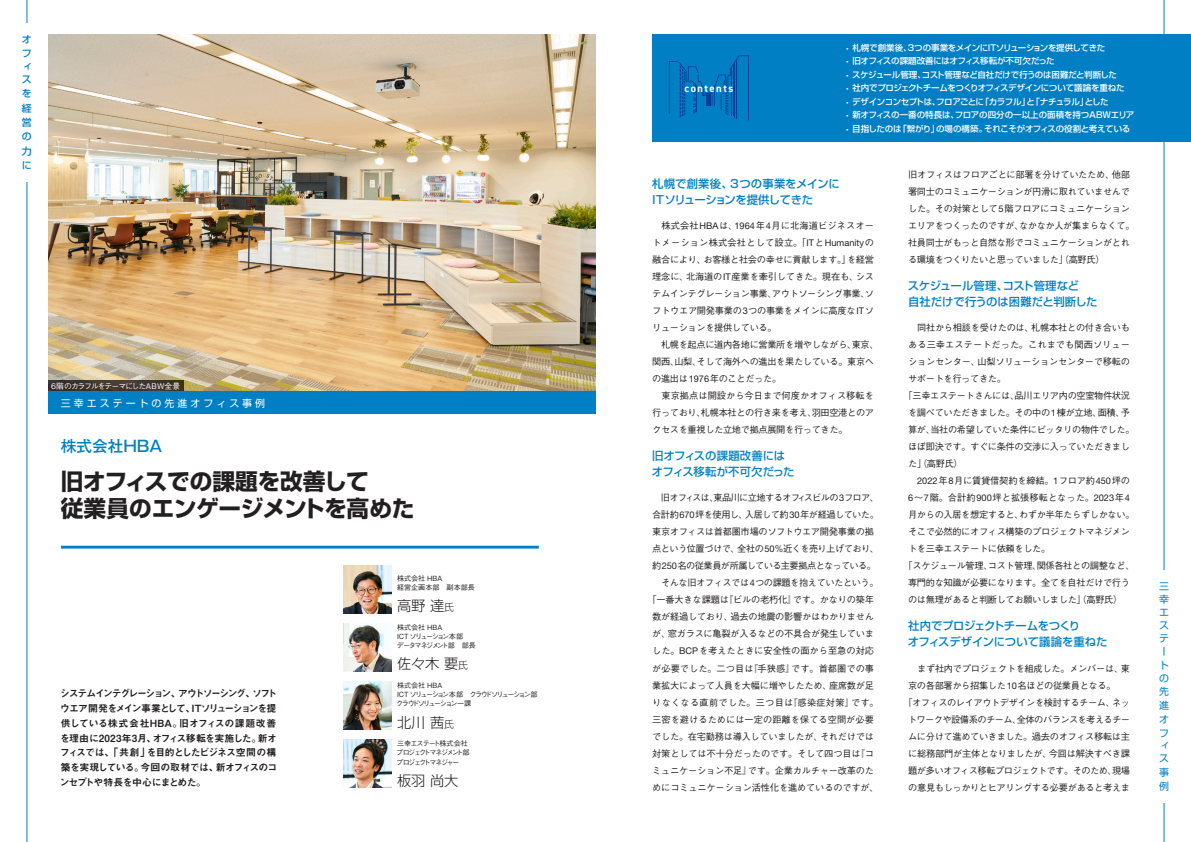
<style>
.page{position:relative;width:1191px;height:842px;background:#fff}
.page>*{position:absolute;margin:0;border:0;box-sizing:border-box;transform-origin:0 0}
.t1{font:700 22.7px "P Shin Go Pr 6 N";letter-spacing:-.015em;color:#231f20}
.t2{font:500 15.6px "Gothic MB101 Pr 6 N";color:#007fc5}
.t3{font:300 14.2px "P Shin Go Pr 6 N";color:#231f20}
._01_2行小見出し{font:500 11.3px/15.6px "P Shin Go Pr 6 N";letter-spacing:-.01em;color:#007fc5}
.t4{font:700 10.6px "DIN2014";letter-spacing:.145em;color:#fff}
.t5{font:9.9px/14.9px "Midashi Go Pr 6 N MB31";letter-spacing:-.075em;color:#231f20;text-align:justify}
.t6{font:9.9px/13.2px "P Shin Go Pr 6 N";color:#007fc5}
.t7{font:9.9px "P Shin Go Pr 6 N";letter-spacing:.305em;color:#fff}
.t8{font:500 9.9px/14.4px "P Shin Go Pr 6 N";color:#007fc5;text-align:justify}
.t9{font:500 9.2px/17px "Gothic BBB Pr 6 N";letter-spacing:-.04em;color:#231f20}
.t10{font:500 9.2px/17px "Gothic BBB Pr 6 N";letter-spacing:-.02em;color:#231f20;text-align:center}
.t11{font:500 9.2px/17px "Gothic BBB Pr 6 N";letter-spacing:-.06em;color:#231f20}
.t12{font:500 8.5px "P Shin Go Pr 6 N";letter-spacing:-.03em;color:#fff}
.t13{font:500 8.5px "P Shin Go Pr 6 N";letter-spacing:-.005em;color:#fff}
.t14{font:500 8.5px "P Shin Go Pr 6 N";letter-spacing:-.06em;color:#fff}
.t15{font:500 7.8px "Gothic BBB Pr 6 N";letter-spacing:-.095em;color:#fff}
.t16{font:500 7.1px "Gothic BBB Pr 6 N";letter-spacing:-.2em;color:#231f20}
.t17{font:500 7.1px "Gothic BBB Pr 6 N";letter-spacing:-.175em;color:#231f20}
.t18{font:500 7.1px "Gothic BBB Pr 6 N";letter-spacing:-.205em;color:#231f20}
.t19{font:500 7.1px "Gothic BBB Pr 6 N";letter-spacing:-.09em;color:#231f20}
.t20{font:500 7.1px "Gothic BBB Pr 6 N";color:#231f20}
.s1{font-size:9.9px}
.s2{font-family:"Helvetica Neue LT Std";font-weight:400}
</style>
<div class="page">
<hr style="left:27px;top:0;width:1px;height:842px;background:#007fc5">
<img style="left:48px;top:34px;width:547px;height:357px">
<hr style="left:1163px;top:0;width:1px;height:842px;background:#007fc5">
<div style="left:652px;top:34px;width:539px;height:108px;background:#007fc5"></div>
<svg style="left:669px;top:55px;width:80px;height:65px"></svg>
<hr style="left:731px;top:67px;width:1px;height:48px;background:#007fc5">
<hr style="left:733px;top:65px;width:1px;height:51px;background:#007fc5">
<hr style="left:735px;top:62px;width:1px;height:55px;background:#007fc5">
<hr style="left:737px;top:59px;width:1px;height:60px;background:#007fc5">
<hr style="left:61px;top:546px;width:478px;height:3px;background:#007fc5">
<div style="left:1151px;top:570px;width:25px;height:232px;background:#fff"></div>
<img style="left:344px;top:682px;width:47px;height:47px">
<img style="left:344px;top:740px;width:47px;height:47px">
<img style="left:344px;top:624px;width:47px;height:47px">
<img style="left:344px;top:566px;width:47px;height:47px">
<div style="left:48px;top:391px;width:547px;height:23px;background:#007fc5"></div>
<svg style="left:48px;top:381px;width:135px;height:10px"></svg>
<p class="t8" style="left:22px;top:32px;width:11px;line-height:13.4px">オフィス</p>
<p class="t8" style="left:22px;top:86px;width:11px">を経営の力に</p>
<p class="t15" style="left:51px;top:380px;width:131px">6階のカラフルをテーマにしたABW全景</p>
<p class="t7" style="left:61px;top:395px;width:206px">三幸エステートの先進オフィス事例</p>
<p class="t2" style="left:61px;top:433px;width:103px">株式会社HBA</p>
<p class="t1" style="left:61px;top:463px;width:309px">旧オフィスでの課題を改善して</p>
<p class="t1" style="left:61px;top:490px;width:355px">従業員のエンゲージメントを高めた</p>
<p class="t17" style="left:397px;top:573px;width:47px">株式会社 HBA</p>
<p class="t20" style="left:397px;top:582px;width:79px">経営企画本部　副本部長</p>
<p class="t3" style="left:397px;top:594px;width:59px">高野 達<span class="s1">氏</span></p>
<p class="t5" style="left:60px;top:685px;width:219px">システムインテグレーション、アウトソーシング、ソフトウエア開発をメイン事業として、ITソリューションを提供している株式会社HBA。旧オフィスの課題改善を理由に2023年3月、オフィス移転を実施した。新オフィスでは、「共創」を目的としたビジネス空間の構築を実現している。今回の取材では、新オフィスのコンセプトや特長を中心にまとめた。</p>
<p class="t17" style="left:397px;top:621px;width:47px">株式会社 HBA</p>
<p class="t16" style="left:397px;top:631px;width:68px">ICT ソリューション本部</p>
<p class="t17" style="left:397px;top:640px;width:81px">データマネジメント部　部長</p>
<p class="t3" style="left:397px;top:652px;width:73px">佐々木 要<span class="s1">氏</span></p>
<p class="t17" style="left:397px;top:680px;width:47px">株式会社 HBA</p>
<p class="t18" style="left:397px;top:689px;width:142px">ICT ソリューション本部　クラウドソリューション部</p>
<p class="t16" style="left:396px;top:698px;width:77px">クラウドソリューション一課</p>
<p class="t3" style="left:397px;top:710px;width:59px">北川 茜<span class="s1">氏</span></p>
<p class="t19" style="left:397px;top:738px;width:72px">三幸エステート株式会社</p>
<p class="t16" style="left:396px;top:747px;width:75px">プロジェクトマネジメント部</p>
<p class="t16" style="left:396px;top:756px;width:65px">プロジェクトマネジャー</p>
<p class="t3" style="left:397px;top:769px;width:63px">板羽 尚大</p>
<p class="t4" style="left:684px;top:81px;width:51px">contents</p>
<p class="t12" style="left:843px;top:41px;width:264px">・ 札幌で創業後、3つの事業をメインにITソリューションを提供してきた</p>
<p class="t12" style="left:843px;top:54px;width:213px">・ 旧オフィスの課題改善にはオフィス移転が不可欠だった</p>
<p class="t12" style="left:843px;top:67px;width:275px">・ スケジュール管理、コスト管理など自社だけで行うのは困難だと判断した</p>
<p class="t12" style="left:843px;top:81px;width:283px">・ 社内でプロジェクトチームをつくりオフィスデザインについて議論を重ねた</p>
<p class="t14" style="left:843px;top:94px;width:267px">・ デザインコンセプトは、フロアごとに「カラフル」と「ナチュラル」とした</p>
<p class="t13" style="left:843px;top:108px;width:293px">・ 新オフィスの一番の特長は、フロアの四分の一以上の面積を持つABWエリア</p>
<p class="t12" style="left:843px;top:121px;width:289px">・ 目指したのは「繋がり」の場の構築。それこそがオフィスの役割と考えている</p>
<p class="_01_2行小見出し" style="left:652px;top:175px;width:189px">札幌で創業後、3つの事業をメインに<br>ITソリューションを提供してきた</p>
<p class="t9" style="left:652px;top:217px;width:223px;text-align:justify">　株式会社<span class="s2">HBA</span>は、<span class="s2">1964</span>年<span class="s2">4</span>月に北海道ビジネスオートメーション株式会社として設立。「<span class="s2">IT</span>と<span class="s2">Humanity</span>の融合により、お客様と社会の幸せに貢献します。」を経営理念に、北海道の<span class="s2">IT</span>産業を牽引してきた。現在も、システムインテグレーション事業、アウトソーシング事業、ソフトウエア開発事業の<span class="s2">3</span>つの事業をメインに高度な<span class="s2">IT</span>ソリューションを提供している。</p>
<p class="t9" style="left:652px;top:336px;width:228px">　札幌を起点に道内各地に営業所を増やしながら、東京、関西、山梨、そして海外への進出を果たしている。東京への進出は<span class="s2">1976</span>年のことだった。</p>
<p class="t9" style="left:652px;top:387px;width:223px;text-align:justify">　東京拠点は開設から今日まで何度かオフィス移転を行っており、札幌本社との行き来を考え、羽田空港とのアクセスを重視した立地で拠点展開を行ってきた。</p>
<p class="_01_2行小見出し" style="left:652px;top:448px;width:144px">旧オフィスの課題改善にはオフィス移転が不可欠だった</p>
<p class="t11" style="left:652px;top:489px;width:228px">　旧オフィスは、東品川に立地するオフィスビルの<span class="s2">3</span>フロア、合計約<span class="s2">670</span>坪を使用し、入居して約<span class="s2">30</span>年が経過していた。東京オフィスは首都圏市場のソフトウエア開発事業の拠点という位置づけで、全社の<span class="s2">50</span>％近くを売り上げており、約<span class="s2">250</span>名の従業員が所属している主要拠点となっている。</p>
<p class="t9" style="left:652px;top:574px;width:228px">　そんな旧オフィスでは<span class="s2">4</span>つの課題を抱えていたという。</p>
<p class="t10" style="left:647px;top:591px;width:233px">「一番大きな課題は『ビルの老朽化』です。かなりの築年数が経過しており、過去の地震の影響かはわかりませんが、窓ガラスに亀裂が入るなどの不具合が発生していました。<span class="s2">BCP</span>を考えたときに安全性の面から至急の対応が必要でした。二つ目は『手狭感』です。首都圏での事業拡大によって人員を大幅に増やしたため、座席数が足りなくなる直前でした。三つ目は『感染症対策』です。三密を避けるためには一定の距離を保てる空間が必要でした。在宅勤務は導入していましたが、それだけでは対策としては不十分だったのです。そして四つ目は『コミュニケーション不足』です。企業カルチャー改革のためにコミュニケーション活性化を進めているのですが、</p>
<p class="t9" style="left:908px;top:166px;width:228px">旧オフィスはフロアごとに部署を分けていたため、他部署同士のコミュニケーションが円滑に取れていませんでした。その対策として<span class="s2">5</span>階フロアにコミュニケーションエリアをつくったのですが、なかなか人が集まらなくて。社員同士がもっと自然な形でコミュニケーションがとれる環境をつくりたいと思っていました」（高野氏）</p>
<p class="_01_2行小見出し" style="left:907px;top:278px;width:191px">スケジュール管理、コスト管理など<br>自社だけで行うのは困難だと判断した</p>
<p class="t9" style="left:908px;top:319px;width:223px;text-align:justify">　同社から相談を受けたのは、札幌本社との付き合いもある三幸エステートだった。これまでも関西ソリューションセンター、山梨ソリューションセンターで移転のサポートを行ってきた。</p>
<p class="t9" style="left:908px;top:387px;width:228px;text-indent:-5px">「三幸エステートさんには、品川エリア内の空室物件状況を調べていただきました。その中の<span class="s2">1</span>棟が立地、面積、予算が、当社の希望していた条件にピッタリの物件でした。ほぼ即決です。すぐに条件の交渉に入っていただきました」（高野氏）</p>
<p class="t9" style="left:908px;top:472px;width:228px;text-indent:9px"><span class="s2">2022</span>年<span class="s2">8</span>月に賃貸借契約を締結。<span class="s2">1</span>フロア約<span class="s2">450</span>坪の<br><span class="s2">6</span>～<span class="s2">7</span>階。合計約<span class="s2">900</span>坪と拡張移転となった。<span class="s2">2023</span>年<span class="s2">4</span>月からの入居を想定すると、わずか半年たらずしかない。そこで必然的にオフィス構築のプロジェクトマネジメントを三幸エステートに依頼をした。</p>
<p class="t9" style="left:908px;top:557px;width:228px;text-indent:-5px">「スケジュール管理、コスト管理、関係各社との調整など、専門的な知識が必要になります。全てを自社だけで行うのは無理があると判断してお願いしました」（高野氏）</p>
<p class="_01_2行小見出し" style="left:907px;top:618px;width:201px">社内でプロジェクトチームをつくり<br>オフィスデザインについて議論を重ねた</p>
<p class="t9" style="left:908px;top:659px;width:223px">　まず社内でプロジェクトを組成した。メンバーは、東京の各部署から招集した<span class="s2">10</span>名ほどの従業員となる。</p>
<p class="t9" style="left:903px;top:693px;width:228px;text-align:center">「オフィスのレイアウトデザインを検討するチーム、ネットワークや設備系のチーム、全体のバランスを考えるチームに分けて進めていきました。過去のオフィス移転は主に総務部門が主体となりましたが、今回は解決すべき課題が多いオフィス移転プロジェクトです。そのため、現場の意見もしっかりとヒアリングする必要があると考えま</p>
<p class="t6" style="left:1159px;top:579px;width:11px">三幸エステートの先進オフィス</p>
<p class="t6" style="left:1159px;top:764px;width:11px;line-height:14.1px">事例</p>
</div>
